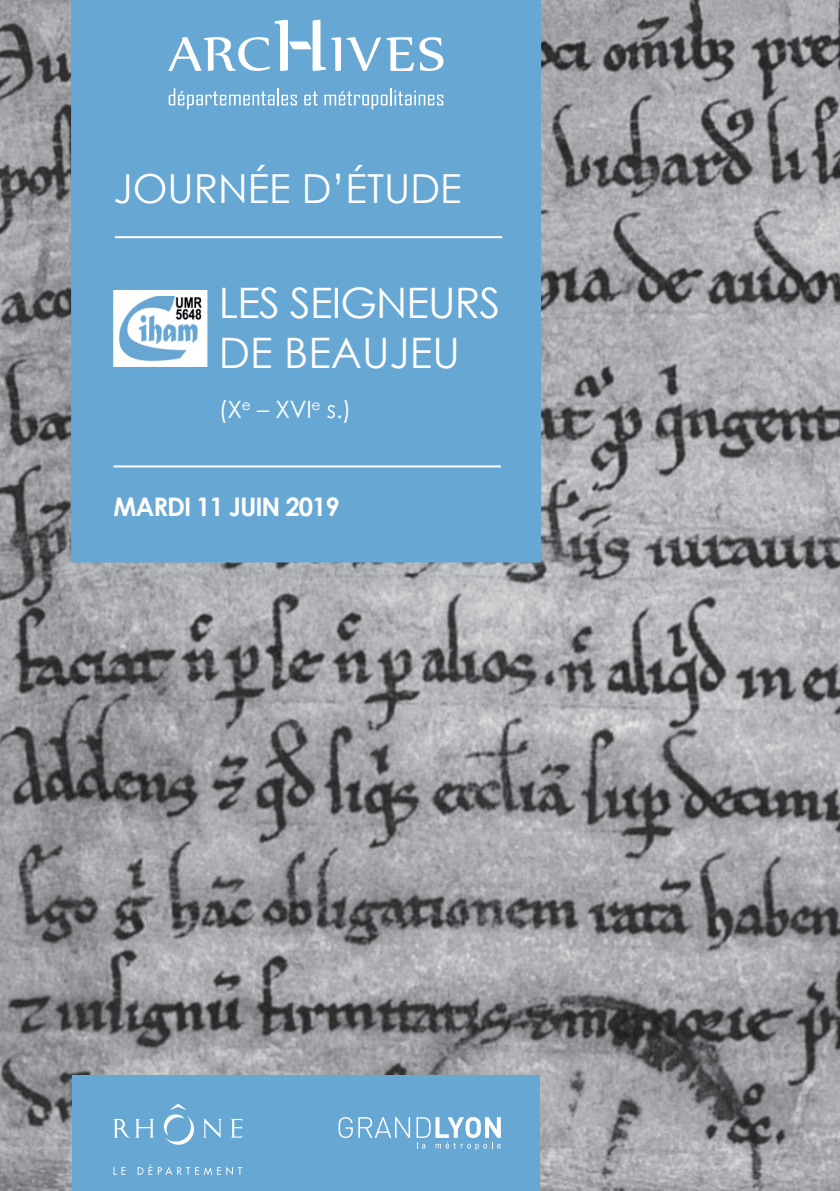
<style>
.page{position:relative;width:840px;height:1191px;background:#fff}
.page>*{position:absolute;margin:0;border:0;box-sizing:border-box;transform-origin:0 0}
.t1{font:42px/50.4px "Century Gothic";letter-spacing:-.02em;color:#fff}
.t2{font:40px "Century Gothic";color:#fff}
.t3{font:700 25.6px "Century Gothic";letter-spacing:-.04em;color:#fff}
.t4{font:24px "Century Gothic";color:#fff}
</style>
<div class="page">
<img style="left:0;top:0;width:839px;height:1191px">
<div style="left:71px;top:0;width:469px;height:562px;background:#67a7d3"></div>
<svg style="left:168px;top:20px;width:275px;height:51px"></svg>
<svg style="left:168px;top:88px;width:129px;height:21px;background:#89badc"></svg>
<svg style="left:304px;top:91px;width:13px;height:14px"></svg>
<svg style="left:324px;top:88px;width:119px;height:21px;background:#88badc"></svg>
<div style="left:151px;top:2px;width:310px;height:121px;border:2px solid #67a7d3"></div>
<hr style="left:115px;top:236px;width:387px;height:2px;background:#fff">
<hr style="left:113px;top:465px;width:387px;height:2px;background:#fff">
<div style="left:72px;top:1075px;width:467px;height:116px;background:#67a7d3"></div>
<svg style="left:113px;top:1119px;width:41px;height:19px"></svg>
<svg style="left:203px;top:1118px;width:19px;height:20px"></svg>
<svg style="left:231px;top:1119px;width:12px;height:18px"></svg>
<svg style="left:164px;top:1103px;width:30px;height:41px"></svg>
<svg style="left:113px;top:1167px;width:12px;height:7px"></svg>
<svg style="left:137px;top:1164px;width:15px;height:10px"></svg>
<svg style="left:158px;top:1167px;width:84px;height:8px"></svg>
<svg style="left:338px;top:1117px;width:14px;height:21px"></svg>
<svg style="left:358px;top:1117px;width:52px;height:20px"></svg>
<svg style="left:416px;top:1117px;width:84px;height:33px"></svg>
<svg style="left:110px;top:287px;width:100px;height:83px"></svg>
<p class="t2" style="left:113px;top:160px;width:349px">JOURNÉE D’ÉTUDE</p>
<p class="t1" style="left:219px;top:277px;width:283px">LES SEIGNEURS<br>DE BEAUJEU</p>
<p class="t4" style="left:219px;top:393px;width:134px">(X<sup>e</sup> – XVI<sup>e</sup> s.)</p>
<p class="t3" style="left:113px;top:487px;width:227px">MARDI 11 JUIN 2019</p>
</div>
